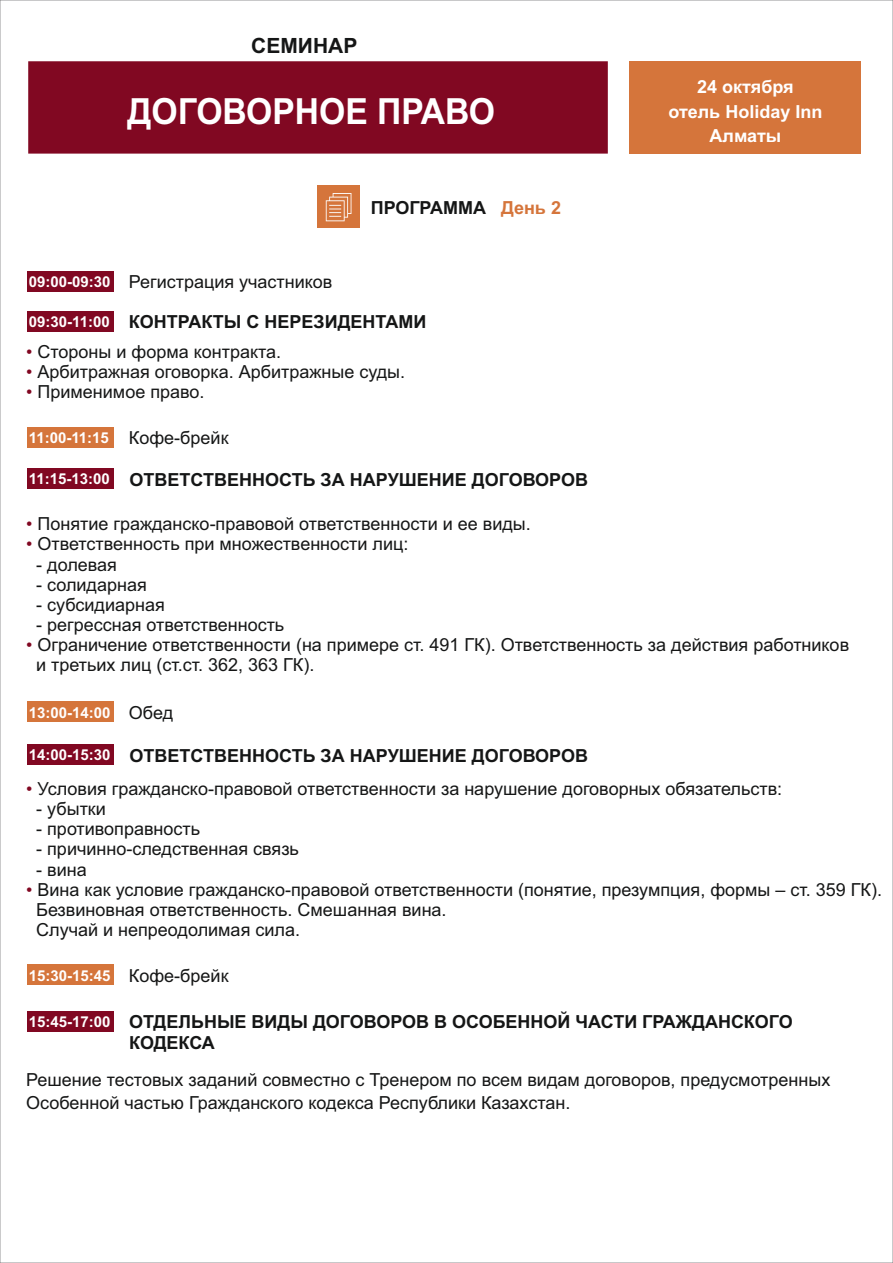
<style>
.page{position:relative;width:893px;height:1263px;background:#fff}
.page>*{position:absolute;margin:0;border:0;box-sizing:border-box;transform-origin:0 0}
.t1{font:700 36px "Arial";color:#fff;scale:.94 1}
.t2{font:700 21px "Arial";color:#151616}
.t3{font:18px/20.1px "Arial";color:#151616}
.t4{font:700 18px/20.1px "Arial";color:#151616}
.t5{font:700 18px/24.2px "Arial";color:#fff;text-align:center}
.t6{font:700 15px "Arial";color:#fff}
.s1{font-weight:700;font-size:15px;color:#fff}
.s2{color:#d5753b}
.s3{color:#810822}
.s4{font-weight:400;font-size:18px;color:#151616}
</style>
<div class="page">
<div style="left:27px;top:271px;width:87px;height:21px;background:#810822"></div>
<div style="left:27px;top:311px;width:87px;height:21px;background:#810822"></div>
<div style="left:27px;top:427px;width:87px;height:21px;background:#d5753b"></div>
<div style="left:27px;top:468px;width:87px;height:21px;background:#810822"></div>
<div style="left:317px;top:186px;width:43px;height:42px;background:#d5753b"></div>
<svg style="left:326px;top:193px;width:25px;height:28px"></svg>
<div style="left:27px;top:701px;width:87px;height:21px;background:#d5753b"></div>
<div style="left:27px;top:744px;width:87px;height:21px;background:#810822"></div>
<div style="left:27px;top:964px;width:87px;height:21px;background:#d5753b"></div>
<div style="left:27px;top:1011px;width:87px;height:21px;background:#810822"></div>
<div style="left:28px;top:61px;width:580px;height:93px;background:#810822"></div>
<div style="left:629px;top:61px;width:232px;height:93px;background:#d5753b"></div>
<p class="t2" style="left:251px;top:38px;width:108px">СЕМИНАР</p>
<h1 class="t1" style="left:127px;top:98px;width:392px">ДОГОВОРНОЕ ПРАВО</h1>
<p class="t3" style="left:29px;top:273px;width:305px"><span class="s1">09:00-09:30</span> Регистрация участников</p>
<p class="t4" style="left:371px;top:199px;width:192px">ПРОГРАММА <span class="s2">День 2</span></p>
<p class="t6" style="left:29px;top:316px;width:82px">09:30-11:00</p>
<p class="t4" style="left:129px;top:313px;width:299px">КОНТРАКТЫ С НЕРЕЗИДЕНТАМИ</p>
<p class="t3" style="left:26px;top:343px;width:256px"><span class="s3">•</span> Стороны и форма контракта.</p>
<p class="t3" style="left:26px;top:363px;width:380px"><span class="s3">•</span> Арбитражная оговорка. Арбитражные суды.</p>
<p class="t3" style="left:26px;top:384px;width:180px"><span class="s3">•</span> Применимое право.</p>
<p class="t6" style="left:29px;top:432px;width:201px">11:00-11:15 <span class="s4">Кофе-брейк</span></p>
<p class="t6" style="left:29px;top:473px;width:82px">11:15-13:00</p>
<p class="t4" style="left:130px;top:471px;width:460px">ОТВЕТСТВЕННОСТЬ ЗА НАРУШЕНИЕ ДОГОВОРОВ</p>
<p class="t5" style="left:668px;top:77px;width:155px">24 октября<br>отель Holiday Inn<br>Алматы</p>
<p class="t3" style="left:26px;top:516px;width:506px"><span class="s3">•</span> Понятие гражданско-правовой ответственности и ее виды.</p>
<p class="t3" style="left:26px;top:536px;width:384px"><span class="s3">•</span> Ответственность при множественности лиц:</p>
<p class="t3" style="left:36px;top:556px;width:82px">- долевая</p>
<p class="t3" style="left:36px;top:576px;width:112px">- солидарная</p>
<p class="t3" style="left:36px;top:596px;width:130px">- субсидиарная</p>
<p class="t3" style="left:36px;top:616px;width:250px">- регрессная ответственность</p>
<p class="t3" style="left:36px;top:636px;width:814px;text-indent:-10px"><span class="s3">•</span> Ограничение ответственности (на примере ст. 491 ГК). Ответственность за действия работников и третьих лиц (ст.ст. 362, 363 ГК).</p>
<p class="t6" style="left:29px;top:707px;width:146px">13:00-14:00 <span class="s4">Обед</span></p>
<p class="t6" style="left:29px;top:749px;width:83px">14:00-15:30</p>
<p class="t3" style="left:26px;top:780px;width:757px"><span class="s3">•</span> Условия гражданско-правовой ответственности за нарушение договорных обязательств:</p>
<p class="t3" style="left:36px;top:800px;width:71px">- убытки</p>
<p class="t3" style="left:36px;top:821px;width:165px">- противоправность</p>
<p class="t3" style="left:36px;top:841px;width:264px">- причинно-следственная связь</p>
<p class="t3" style="left:36px;top:861px;width:52px">- вина</p>
<p class="t3" style="left:36px;top:881px;width:847px;text-indent:-10px"><span class="s3">•</span> Вина как условие гражданско-правовой ответственности (понятие, презумпция, формы – ст. 359 ГК).<br>Безвиновная ответственность. Смешанная вина.<br>Случай и непреодолимая сила.</p>
<p class="t6" style="left:29px;top:970px;width:201px">15:30-15:45 <span class="s4">Кофе-брейк</span></p>
<p class="t6" style="left:29px;top:1016px;width:83px">15:45-17:00</p>
<p class="t4" style="left:130px;top:747px;width:460px">ОТВЕТСТВЕННОСТЬ ЗА НАРУШЕНИЕ ДОГОВОРОВ</p>
<p class="t4" style="left:129px;top:1014px;width:665px">ОТДЕЛЬНЫЕ ВИДЫ ДОГОВОРОВ В ОСОБЕННОЙ ЧАСТИ ГРАЖДАНСКОГО<br>КОДЕКСА</p>
<p class="t3" style="left:26px;top:1069px;width:806px;line-height:23.4px">Решение тестовых заданий совместно с Тренером по всем видам договоров, предусмотренных<br>Особенной частью Гражданского кодекса Республики Казахстан.</p>
</div>
